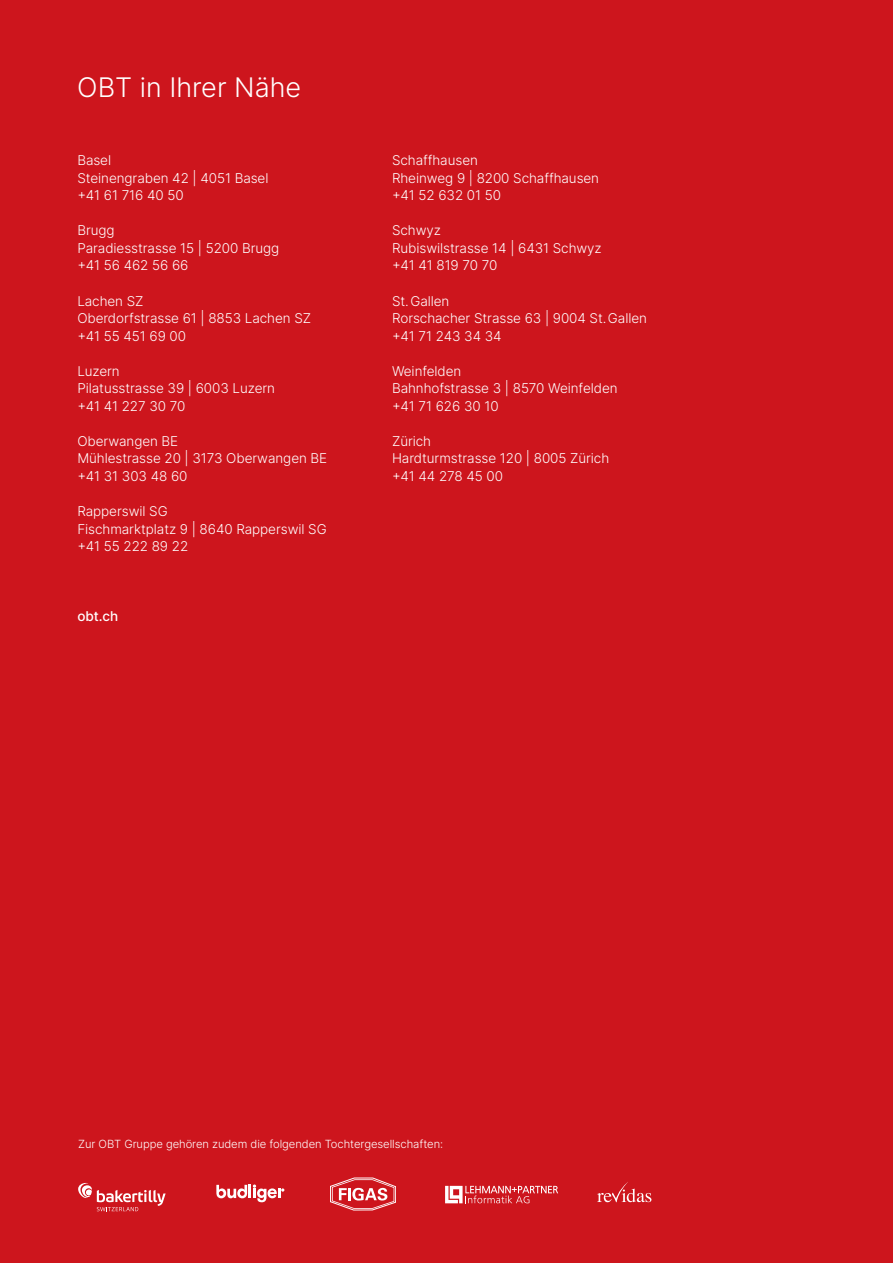
<style>
.page{position:relative;width:893px;height:1263px;background:#cd151d}
.page>*{position:absolute;margin:0;border:0;box-sizing:border-box;transform-origin:0 0}
.t1{font:300 27px "Inter";color:#fff}
.t2{font:300 13.5px/17.5px "Inter";letter-spacing:-.005em;color:#fff}
.t3{font:500 13.5px "Inter";color:#fff}
.t4{font:300 11.25px "Inter";letter-spacing:-.005em;color:#fff}
</style>
<div class="page">
<svg style="left:78px;top:1183px;width:88px;height:28px"></svg>
<svg style="left:216px;top:1184px;width:68px;height:18px"></svg>
<svg style="left:330px;top:1178px;width:66px;height:32px"></svg>
<svg style="left:445px;top:1186px;width:113px;height:17px"></svg>
<svg style="left:597px;top:1182px;width:54px;height:20px"></svg>
<h1 class="t1" style="left:77px;top:69px;width:225px">OBT in Ihrer Nähe</h1>
<p class="t2" style="left:77px;top:151px;width:193px">Basel<br>Steinengraben 42 | 4051 Basel +41 61 716 40 50</p>
<p class="t2" style="left:77px;top:221px;width:204px">Brugg<br>Paradiesstrasse 15 | 5200 Brugg +41 56 462 56 66</p>
<p class="t2" style="left:77px;top:292px;width:235px">Lachen SZ<br>Oberdorfstrasse 61 | 8853 Lachen SZ +41 55 451 69 00</p>
<p class="t2" style="left:77px;top:362px;width:199px">Luzern<br>Pilatusstrasse 39 | 6003 Luzern +41 41 227 30 70</p>
<p class="t2" style="left:77px;top:432px;width:251px">Oberwangen BE<br>Mühlestrasse 20 | 3173 Oberwangen BE +41 31 303 48 60</p>
<p class="t2" style="left:77px;top:502px;width:251px">Rapperswil SG<br>Fischmarktplatz 9 | 8640 Rapperswil SG +41 55 222 89 22</p>
<p class="t3" style="left:77px;top:607px;width:42px">obt.ch</p>
<p class="t2" style="left:392px;top:151px;width:209px">Schaffhausen<br>Rheinweg 9 | 8200 Schaffhausen +41 52 632 01 50</p>
<p class="t2" style="left:392px;top:221px;width:211px">Schwyz<br>Rubiswilstrasse 14 | 6431 Schwyz +41 41 819 70 70</p>
<p class="t2" style="left:392px;top:292px;width:256px">St.Gallen<br>Rorschacher Strasse 63 | 9004 St.Gallen +41 71 243 34 34</p>
<p class="t2" style="left:392px;top:362px;width:227px">Weinfelden<br>Bahnhofstrasse 3 | 8570 Weinfelden +41 71 626 30 10</p>
<p class="t2" style="left:392px;top:432px;width:219px">Zürich<br>Hardturmstrasse 120 | 8005 Zürich +41 44 278 45 00</p>
<p class="t4" style="left:78px;top:1136px;width:367px">Zur OBT Gruppe gehören zudem die folgenden Tochtergesellschaften:</p>
</div>
